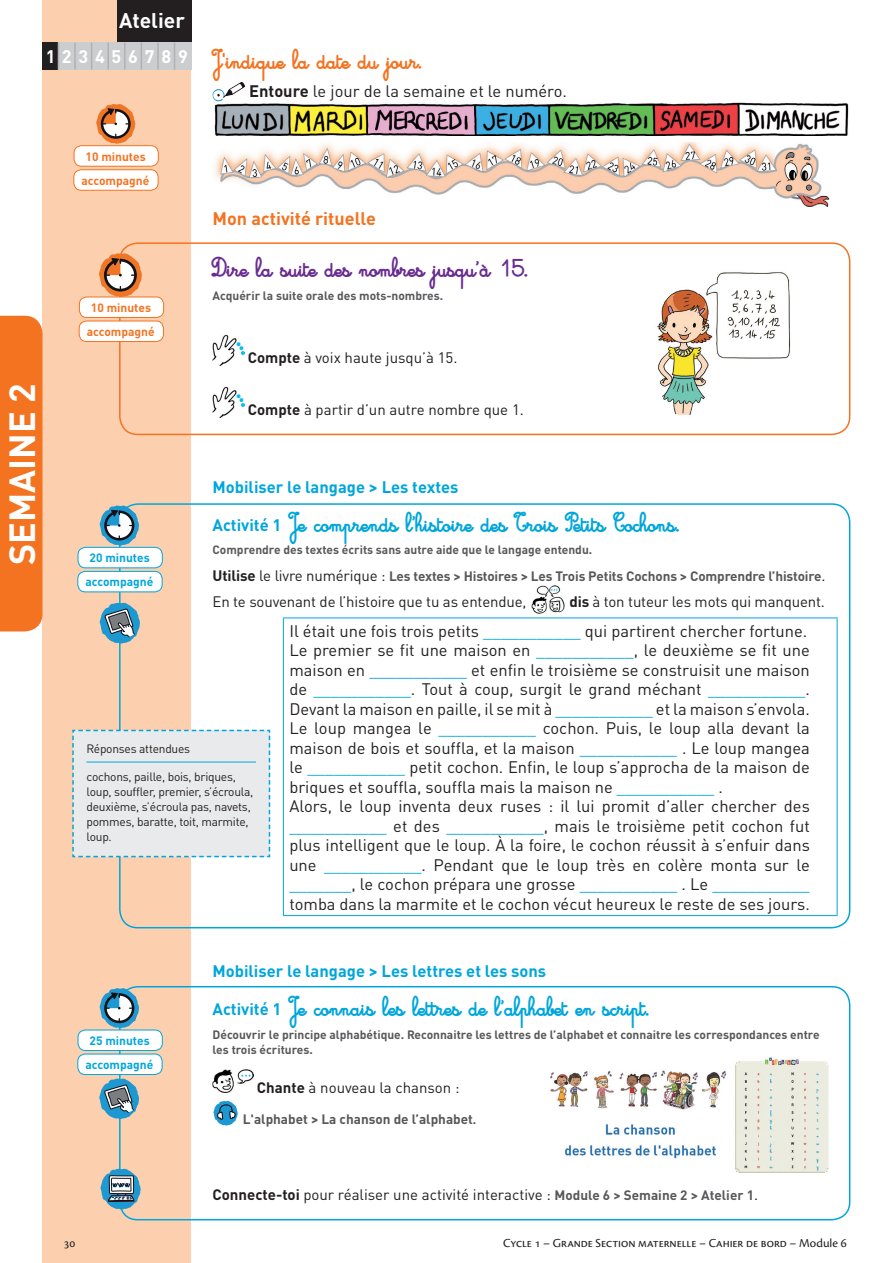
<style>
.page{position:relative;width:893px;height:1263px;background:#fff}
.page>*{position:absolute;margin:0;border:0;box-sizing:border-box;transform-origin:0 0}
.t1{font:700 36px "DINOT";color:#fff}
.t2{font:21px "Cursivestandardbold";color:#00a6db}
.t3{font:21px "Cursivestandardbold";color:#692c91}
.t4{font:21px "Cursivestandardbold";color:#f47321}
.t5{font:700 21px "DINOT";color:#fff}
.t6{font:700 18px "DINOT";color:#f47321}
.t7{font:700 18px "DINOT";letter-spacing:.38em;color:#fff}
.t8{font:16.5px/19.5px "DINOT";color:#231f20}
.t9{font:700 16.5px "DINOT";color:#00a6db}
.t10{font:15px "DINOT";color:#231f20}
.t11{font:700 13.5px "DINOT";letter-spacing:-.01em;color:#57585a}
.t12{font:12.75px "Cronos Pro";letter-spacing:-.005em;color:#231f20}
.t13{font:700 12px/15px "DINOT";color:#57585a}
.t14{font:12px/15px "DINOT";letter-spacing:-.02em;color:#231f20}
.t15{font:700 12px/24px "DINOT";color:#f47321;text-align:center}
.t16{font:700 12px/24px "DINOT";color:#00a6db;text-align:center}
.s1{font-weight:700}
.s2{font-family:"DINOT";font-weight:700;font-size:16.5px}
.s3{font-size:15px;color:#231f20}
.s4{font-weight:400;font-size:15px;color:#231f20}
.s5{color:#00a6db}
.s6{font-size:12px}
.s7{font-weight:700;font-size:13.5px;color:#57585a}
</style>
<div class="page">
<div style="left:43px;top:0;width:148px;height:1263px;background:#fcd0af"></div>
<div style="left:117px;top:0;width:74px;height:43px;background:#231f20"></div>
<div style="left:43px;top:43px;width:16px;height:27px;background:#231f20"></div>
<div style="left:58px;top:43px;width:17px;height:27px;background:#cccdcf"></div>
<div style="left:75px;top:43px;width:17px;height:27px;background:#cccdcf"></div>
<div style="left:92px;top:43px;width:16px;height:27px;background:#cccdcf"></div>
<div style="left:108px;top:43px;width:17px;height:27px;background:#cccdcf"></div>
<div style="left:125px;top:43px;width:16px;height:27px;background:#cccdcf"></div>
<div style="left:141px;top:43px;width:17px;height:27px;background:#cccdcf"></div>
<div style="left:158px;top:43px;width:17px;height:27px;background:#cccdcf"></div>
<div style="left:175px;top:43px;width:16px;height:27px;background:#cccdcf"></div>
<svg style="left:58px;top:43px;width:1px;height:27px"></svg>
<hr style="left:74px;top:43px;width:2px;height:27px;background:#b0b1b5">
<svg style="left:91px;top:43px;width:1px;height:27px"></svg>
<hr style="left:107px;top:43px;width:2px;height:27px;background:#b0b1b5">
<hr style="left:124px;top:43px;width:2px;height:27px;background:#b0b1b5">
<svg style="left:141px;top:43px;width:1px;height:27px"></svg>
<hr style="left:157px;top:43px;width:2px;height:27px;background:#b0b1b5">
<svg style="left:174px;top:43px;width:1px;height:27px"></svg>
<div style="left:0;top:316px;width:43px;height:315px;background:#f47321"></div>
<img style="left:213px;top:82px;width:28px;height:19px">
<img style="left:214px;top:103px;width:635px;height:32px">
<img style="left:214px;top:142px;width:615px;height:65px">
<div style="left:74px;top:146px;width:84px;height:20px;background:#fff;border-radius:8px"></div>
<div style="left:74px;top:145px;width:85px;height:22px;border:1px solid #f47321;border-radius:8px"></div>
<svg style="left:96px;top:104px;width:39px;height:40px"></svg>
<div style="left:74px;top:170px;width:84px;height:20px;background:#fff;border-radius:8px"></div>
<div style="left:73px;top:169px;width:85px;height:22px;border:1px solid #f47321;border-radius:8px"></div>
<div style="left:119px;top:242px;width:731px;height:193px;border:2px solid #f47321;border-radius:18px"></div>
<div style="left:79px;top:297px;width:85px;height:20px;background:#fff;border-radius:8px"></div>
<div style="left:79px;top:297px;width:85px;height:21px;border:1px solid #f47321;border-radius:8px"></div>
<svg style="left:99px;top:253px;width:43px;height:44px"></svg>
<div style="left:79px;top:321px;width:84px;height:20px;background:#fff;border-radius:8px"></div>
<div style="left:79px;top:321px;width:85px;height:21px;border:1px solid #f47321;border-radius:8px"></div>
<img style="left:212px;top:335px;width:32px;height:31px">
<img style="left:212px;top:386px;width:32px;height:31px">
<img style="left:531px;top:585px;width:34px;height:29px">
<hr style="left:283px;top:617px;width:554px;height:1px;background:#00a6db">
<hr style="left:283px;top:618px;width:1px;height:297px;background:#00a6db">
<hr style="left:837px;top:618px;width:1px;height:297px;background:#00a6db">
<hr style="left:283px;top:915px;width:554px;height:1px;background:#00a6db">
<img style="left:212px;top:1069px;width:41px;height:24px">
<svg style="left:213px;top:1101px;width:25px;height:25px"></svg>
<img style="left:657px;top:272px;width:134px;height:144px">
<img style="left:550px;top:1057px;width:278px;height:116px">
<div style="left:119px;top:986px;width:731px;height:234px;border:2px solid #00a6db;border-radius:18px"></div>
<div style="left:78px;top:1030px;width:84px;height:20px;background:#fff;border-radius:8px"></div>
<div style="left:78px;top:1030px;width:85px;height:21px;border:1px solid #00a6db;border-radius:8px"></div>
<svg style="left:100px;top:988px;width:39px;height:40px"></svg>
<div style="left:78px;top:547px;width:84px;height:21px;background:#fff;border-radius:8px"></div>
<div style="left:78px;top:547px;width:85px;height:21px;border:1px solid #00a6db;border-radius:8px"></div>
<svg style="left:100px;top:505px;width:39px;height:40px"></svg>
<div style="left:78px;top:571px;width:84px;height:21px;background:#fff;border-radius:8px"></div>
<div style="left:77px;top:571px;width:85px;height:21px;border:1px solid #00a6db;border-radius:8px"></div>
<div style="left:78px;top:1054px;width:84px;height:20px;background:#fff;border-radius:8px"></div>
<div style="left:77px;top:1054px;width:85px;height:21px;border:1px solid #00a6db;border-radius:8px"></div>
<svg style="left:100px;top:603px;width:40px;height:40px"></svg>
<svg style="left:72px;top:729px;width:199px;height:129px;background:#e2e7ea"></svg>
<svg style="left:100px;top:1169px;width:41px;height:40px"></svg>
<svg style="left:99px;top:1078px;width:40px;height:41px"></svg>
<p class="t5" style="left:119px;top:7px;width:67px">Atelier</p>
<p class="t7" style="left:46px;top:45px;width:144px">123456789</p>
<p class="t4" style="left:213px;top:48px;width:210px">J'indique la date du jour.</p>
<p class="t8" style="left:249px;top:81px;width:319px"><span class="s1">Entoure</span> le jour de la semaine et le numéro.</p>
<h1 class="t1" style="left:-1px;top:565px;width:183px;rotate:-90deg">SEMAINE 2</h1>
<p class="t15" style="left:82px;top:144px;width:69px">10 minutes accompagné</p>
<p class="t15" style="left:87px;top:295px;width:69px">10 minutes accompagné</p>
<p class="t6" style="left:213px;top:207px;width:165px">Mon activité rituelle</p>
<p class="t3" style="left:212px;top:257px;width:316px">Dire la suite des nombres jusqu’à 15.</p>
<p class="t13" style="left:212px;top:288px;width:232px">Acquérir la suite orale des mots-nombres.</p>
<p class="t10" style="left:248px;top:349px;width:211px"><span class="s1">Compte</span> à voix haute jusqu’à 15.</p>
<p class="t10" style="left:248px;top:400px;width:277px"><span class="s1">Compte</span> à partir d’un autre nombre que 1.</p>
<p class="t9" style="left:212px;top:476px;width:247px">Mobiliser le langage &gt; Les textes</p>
<p class="t2" style="left:212px;top:511px;width:468px"><span class="s2">Activité 1</span> Je comprends l’histoire des Trois Petits Cochons.</p>
<p class="t13" style="left:212px;top:542px;width:381px">Comprendre des textes écrits sans autre aide que le langage entendu.</p>
<p class="t11" style="left:212px;top:567px;width:614px"><span class="s3">Utilise</span> <span class="s4">le livre numérique :</span> Les textes &gt; Histoires &gt; Les Trois Petits Cochons &gt; Comprendre l’histoire<span class="s4">.</span></p>
<p class="t10" style="left:212px;top:592px;width:316px">En te souvenant de l’histoire que tu as entendue,</p>
<p class="t10" style="left:569px;top:592px;width:257px"><span class="s1">dis</span> à ton tuteur les mots qui manquent.</p>
<p class="t8" style="left:289px;top:620px;width:522px">Il était une fois trois petits <span class="s5">___________</span> qui partirent chercher fortune.<br>Le premier se fit une maison en <span class="s5">___________</span>, le deuxième se fit une maison en <span class="s5">___________</span> et enfin le troisième se construisit une maison de <span class="s5">___________</span>. Tout à coup, surgit le grand méchant <span class="s5">___________</span>.<br>Devant la maison en paille, il se mit à <span class="s5">___________</span> et la maison s’envola.<br>Le loup mangea le <span class="s5">___________</span> cochon. Puis, le loup alla devant la maison de bois et souffla, et la maison <span class="s5">___________</span> . Le loup mangea le <span class="s5">___________</span> petit cochon. Enfin, le loup s’approcha de la maison de briques et souffla, souffla mais la maison ne <span class="s5">___________</span> .<br>Alors, le loup inventa deux ruses : il lui promit d’aller chercher des <span class="s5">___________</span> et des <span class="s5">___________</span>, mais le troisième petit cochon fut plus intelligent que le loup. À la foire, le cochon réussit à s’enfuir dans une <span class="s5">___________</span>. Pendant que le loup très en colère monta sur le <span class="s5">_______</span>, le cochon prépara une grosse <span class="s5">___________</span> . Le <span class="s5">___________ </span>tomba dans la marmite et le cochon vécut heureux le reste de ses jours.</p>
<p class="t16" style="left:86px;top:545px;width:69px">20 minutes accompagné</p>
<p class="t14" style="left:87px;top:741px;width:105px">Réponses attendues</p>
<p class="t14" style="left:87px;top:769px;width:168px">cochons, paille, bois, briques, loup, souffler, premier, s’écroula, deuxième, s’écroula pas, navets, pommes, baratte, toit, marmite, loup.</p>
<p class="t16" style="left:90px;top:1028px;width:62px">25 minutes</p>
<p class="t16" style="left:86px;top:1052px;width:69px">accompagné</p>
<p class="t9" style="left:212px;top:960px;width:335px">Mobiliser le langage &gt; Les lettres et les sons</p>
<p class="t2" style="left:212px;top:995px;width:438px"><span class="s2">Activité 1</span> Je connais les lettres de l’alphabet en script.</p>
<p class="t13" style="left:212px;top:1026px;width:609px">Découvrir le principe alphabétique. Reconnaitre les lettres de l’alphabet et connaitre les correspondances entre les trois écritures.</p>
<p class="t10" style="left:257px;top:1078px;width:204px"><span class="s1">Chante</span> à nouveau la chanson :</p>
<p class="t11" style="left:243px;top:1110px;width:235px">L'alphabet &gt; La chanson de l’alphabet<span class="s6">.</span></p>
<p class="t10" style="left:212px;top:1185px;width:547px"><span class="s1">Connecte-toi</span> pour réaliser une activité interactive : <span class="s7">Module 6 &gt; Semaine 2 &gt; Atelier 1</span>.</p>
<p class="t12" style="left:64px;top:1235px;width:13px">30</p>
<p class="t12" style="left:503px;top:1235px;width:345px">Cycle 1 – Grande Section maternelle – Cahier de bord – Module 6</p>
</div>
